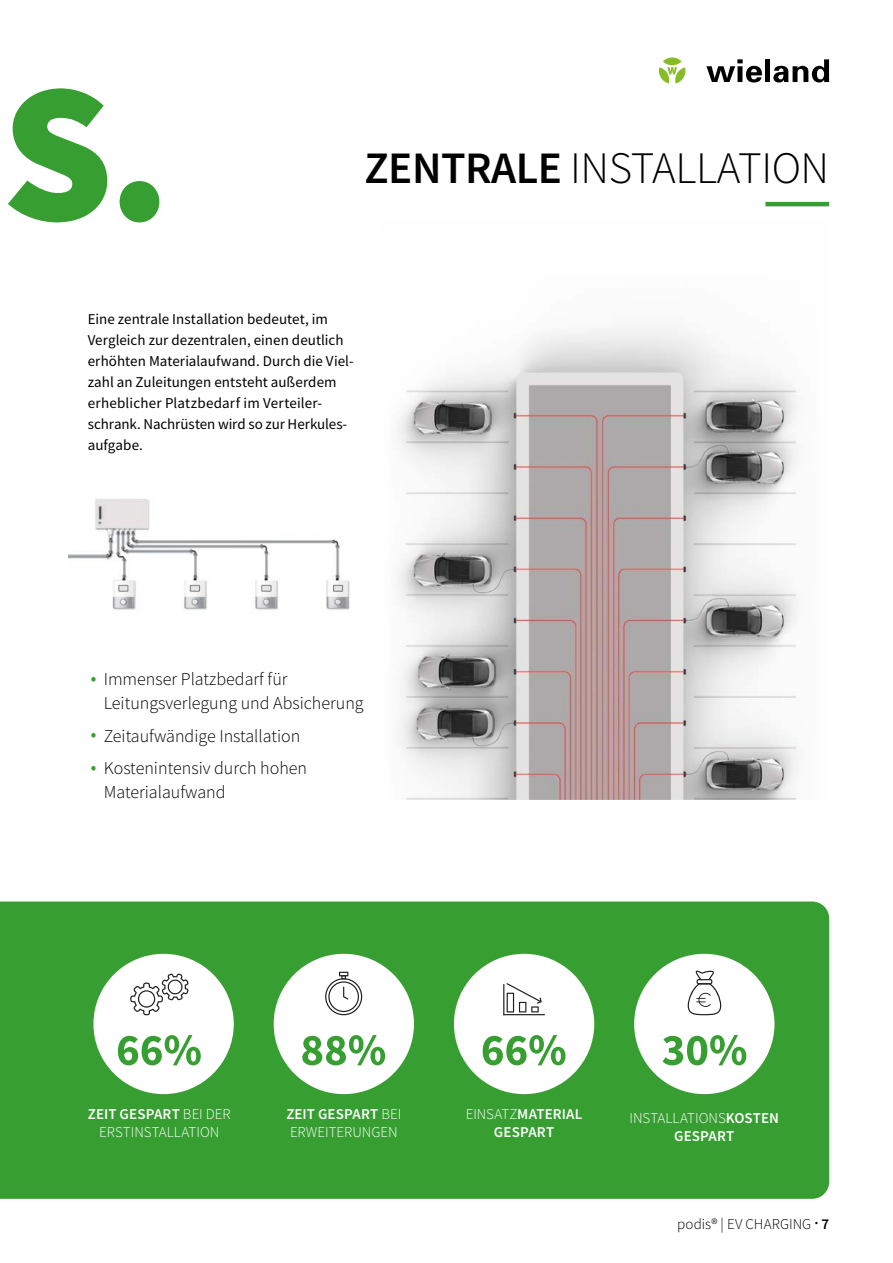
<style>
.page{position:relative;width:893px;height:1263px;background:#fff}
.page>*{position:absolute;margin:0;border:0;box-sizing:border-box;transform-origin:0 0}
.t1{font:900 198.75px "Source Sans Pro";color:#379e31}
.t2{font:300 45px "Source Sans Pro";letter-spacing:-.01em;color:#000}
.t3{font:300 18px/24px "Source Sans Pro";color:#000}
.t4{font:15px/21px "Source Sans Pro";letter-spacing:.005em;color:#000}
.t5{font:300 15px/18px "Source Sans Pro";color:#fff;text-align:center}
.t6{font:600 15px/18px "Source Sans Pro";letter-spacing:.01em;color:#fff;text-align:center}
.t7{font:300 15px "Source Sans Pro";letter-spacing:.005em;color:#000}
.s1{font-weight:600}
.s2{font-weight:600;color:#379e31}
.s3{font-weight:300}
</style>
<div class="page">
<div style="left:0;top:901px;width:829px;height:298px;background:#379e31"></div>
<div style="left:454px;top:954px;width:140px;height:140px;background:#fff;border-radius:50%"></div>
<svg style="left:483px;top:1035px;width:82px;height:30px"></svg>
<hr style="left:503px;top:1014px;width:42px;height:1px;background:#1e1f1f">
<hr style="left:503px;top:984px;width:1px;height:31px;background:#1e1f1f">
<svg style="left:507px;top:983px;width:35px;height:29px"></svg>
<div style="left:93px;top:954px;width:141px;height:140px;background:#fff;border-radius:50%"></div>
<svg style="left:118px;top:1035px;width:83px;height:30px"></svg>
<svg style="left:130px;top:973px;width:59px;height:42px"></svg>
<div style="left:634px;top:954px;width:140px;height:140px;background:#fff;border-radius:50%"></div>
<svg style="left:663px;top:1035px;width:83px;height:30px"></svg>
<svg style="left:688px;top:970px;width:33px;height:45px"></svg>
<div style="left:274px;top:954px;width:140px;height:140px;background:#fff;border-radius:50%"></div>
<svg style="left:302px;top:1035px;width:83px;height:30px"></svg>
<svg style="left:325px;top:972px;width:37px;height:43px"></svg>
<img style="left:397px;top:329px;width:401px;height:470px">
<img style="left:68px;top:499px;width:282px;height:111px">
<hr style="left:765px;top:202px;width:64px;height:4px;background:#379e31">
<div style="left:663px;top:58px;width:18px;height:7px;background:#86bc25;border-radius:50%"></div>
<svg style="left:659px;top:67px;width:27px;height:17px"></svg>
<svg style="left:706px;top:59px;width:56px;height:23px"></svg>
<div style="left:765px;top:59px;width:5px;height:23px;background:#000"></div>
<svg style="left:773px;top:59px;width:56px;height:23px"></svg>
<h1 class="t1" style="left:2px;top:16px;width:171px">S.</h1>
<h2 class="t2" style="left:364px;top:140px;width:466px"><span class="s1">ZENTRALE</span> INSTALLATION</h2>
<p class="t4" style="left:88px;top:308px;width:268px">Eine zentrale Installation bedeutet, im Vergleich zur dezentralen, einen deutlich erhöhten Materialaufwand. Durch die Viel&shy;zahl an Zuleitungen entsteht außerdem erheblicher Platzbedarf im Verteiler&shy;schrank. Nachrüsten wird so zur Herkules&shy;aufgabe.</p>
<p class="t3" style="left:104px;top:667px;width:261px;text-indent:-13px"><span class="s2">•</span> Immenser Platzbedarf für<br>Leitungsverlegung und Absicherung</p>
<p class="t3" style="left:91px;top:724px;width:211px"><span class="s2">•</span> Zeitaufwändige Installation</p>
<p class="t3" style="left:104px;top:756px;width:205px;text-indent:-13px"><span class="s2">•</span> Kostenintensiv durch hohen<br>Materialaufwand</p>
<p class="t5" style="left:88px;top:1105px;width:144px"><span class="s1">ZEIT GESPART</span> BEI DER<br>ERSTINSTALLATION</p>
<p class="t6" style="left:466px;top:1105px;width:118px"><span class="s3">EINSATZ</span>MATERIAL<br>GESPART</p>
<p class="t5" style="left:629px;top:1109px;width:151px">INSTALLATIONS<span class="s1">KOSTEN<br>GESPART</span></p>
<p class="t5" style="left:286px;top:1105px;width:116px;text-align:left"><span class="s1">ZEIT GESPART</span> BEI<br>ERWEITERUNGEN</p>
<p class="t7" style="left:677px;top:1215px;width:153px">podis® | EV CHARGING <sup>.</sup> <span class="s1">7</span></p>
</div>
